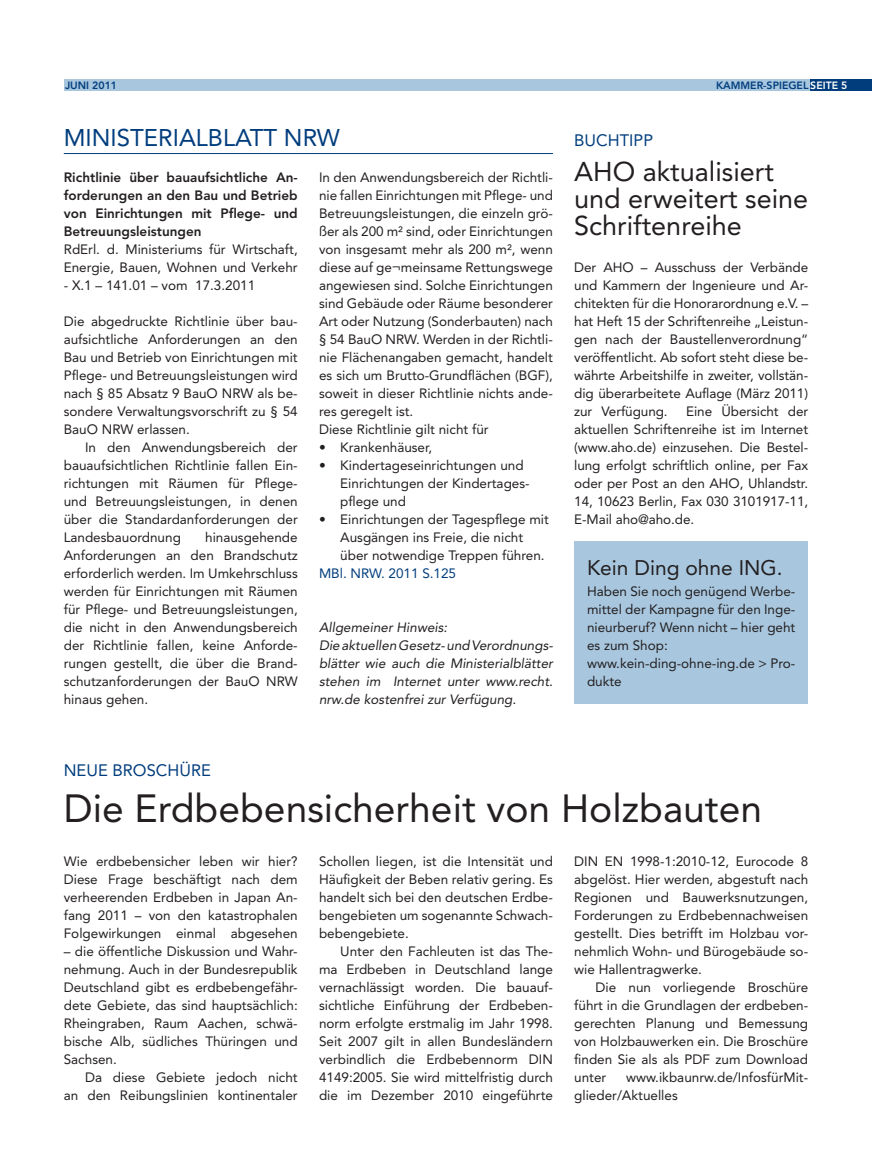
<style>
.page{position:relative;width:872px;height:1170px;background:#fff}
.page>*{position:absolute;margin:0;border:0;box-sizing:border-box;transform-origin:0 0}
.t1{font:39px "Avenir LT Std";color:#231f20}
.t2{font:27px/27px "Avenir LT Std";color:#231f20}
.t3{font:24px "Avenir LT Std";color:#013d7d}
.t4{font:21px "Avenir LT Std";color:#231f20}
.t5{font:16.5px "Avenir LT Std";color:#013d7d}
.t6{font:13.5px/18px "Avenir LT Std";color:#231f20;text-align:justify}
.t7{font:italic 13.5px/18px "Avenir LT Std";color:#231f20}
.t8{font:800 13.5px/18px "Avenir LT Std";color:#231f20;text-align:justify}
.t9{font:13.5px "Avenir LT Std";color:#013d7d}
.t10{font:800 10.5px "Avenir LT Std";color:#013d7d}
.s1{color:#fff}
</style>
<div class="page">
<div style="left:808px;top:79px;width:64px;height:11px;background:#013d7d"></div>
<div style="left:64px;top:79px;width:745px;height:11px;background:#a8c7df"></div>
<hr style="left:64px;top:153px;width:489px;height:1px;background:#013d7d">
<div style="left:574px;top:542px;width:234px;height:162px;background:#a8c7df"></div>
<p class="t10" style="left:65px;top:79px;width:54px">Juni 2011</p>
<p class="t10" style="left:716px;top:79px;width:107px">KAMMER-SpPieIEgGeElL <span class="s1">Seite</span></p>
<p class="t10" style="left:722px;top:79px;width:9px">ammer</p>
<h3 class="t3" style="left:64px;top:123px;width:36px">Ministerialblatt</h3>
<h3 class="t3" style="left:284px;top:123px;width:58px">NRW</h3>
<p class="t8" style="left:64px;top:168px;width:235px">Richtlinie über bauaufsichtliche An&shy;forderungen an den Bau und Betrieb von Einrichtungen mit Pflege- und Betreuungsleistungen</p>
<p class="t6" style="left:64px;top:240px;width:235px">RdErl. d. Ministeriums für Wirtschaft,<br>Energie, Bauen, Wohnen und Verkehr</p>
<p class="t6" style="left:64px;top:276px;width:193px">- X.1 – 141.01 – vom 17.3.2011</p>
<p class="t6" style="left:64px;top:312px;width:235px">Die abgedruckte Richtlinie über bau&shy;aufsichtliche Anforderungen an den Bau und Betrieb von Einrichtungen mit Pflege- und Betreuungsleistungen wird nach § 85 Absatz 9 BauO NRW als be&shy;sondere Verwaltungsvorschrift zu § 54<br>BauO NRW erlassen.</p>
<p class="t6" style="left:64px;top:438px;width:235px;text-indent:21px">In den Anwendungsbereich der bauaufsichtlichen Richtlinie fallen Ein&shy;richtungen mit Räumen für Pflege&shy;und Betreuungsleistungen, in denen über die Standardanforderungen der Landesbauordnung</p>
<p class="t6" style="left:64px;top:528px;width:235px;text-indent:141px">hinausgehende Anforderungen an den Brandschutz erforderlich werden. Im U mkehrschluss werden für Einrichtungen mit Räumen für Pflege- und Betreuungsleistungen, die nicht in den Anwendungsbereich der Richtlinie fallen, keine Anforde&shy;rungen gestellt, die über die Brand&shy;schutzanforderungen der BauO NRW hinaus gehen.</p>
<p class="t6" style="left:319px;top:168px;width:235px;text-align:left">In den Anwendungsbereich der Richtli&shy;nie fallen Einrichtungen mit Pflege- und Betreuungsleistungen, die einzeln grö&shy;ßer als 200 m² sind, oder Einrichtungen von insgesamt mehr als 200 m², wenn diese auf ge¬meinsame Rettungswege angewiesen sind. Solche Einrichtungen sind Gebäude oder Räume besonderer Art oder Nutzung (Sonderbauten) nach § 54 BauO NRW. Werden in der Richtli&shy;nie Flächenangaben gemacht, handelt es sich um Brutto-Grundflächen (BGF), soweit in dieser Richtlinie nichts ande&shy;res geregelt ist.<br>Diese Richtlinie gilt nicht für</p>
<p class="t6" style="left:319px;top:438px;width:115px">• Krankenhäuser,</p>
<p class="t6" style="left:340px;top:456px;width:191px;text-align:left;text-indent:-21px">• Kindertageseinrichtungen und<br>Einrichtungen der Kindertages&shy;pflege und</p>
<p class="t6" style="left:340px;top:510px;width:210px;text-align:left;text-indent:-21px">• Einrichtungen der Tagespflege mit<br>Ausgängen ins Freie, die nicht über notwendige Treppen führen.</p>
<p class="t9" style="left:319px;top:565px;width:139px">MBl. NRW. 2011 S.125</p>
<p class="t7" style="left:319px;top:618px;width:235px">Allgemeiner Hinweis:<br>Die aktuellen Gesetz- und Verordnungs&shy;blätter wie auch die Ministerialblätter stehen im Internet unter www.recht. nrw.de kostenfrei zur Verfügung.</p>
<p class="t5" style="left:574px;top:130px;width:44px">Buchtipp</p>
<h2 class="t2" style="left:574px;top:159px;width:235px">AHO aktualisiert und erweitert seine<br>Schriftenreihe</h2>
<p class="t6" style="left:574px;top:258px;width:235px">Der AHO – Ausschuss der Verbände und Kammern der Ingenieure und Ar&shy;chitekten für die Honorarordnung e.V. – hat Heft 15 der Schriftenreihe „Leistun&shy;gen nach der Baustellenverordnung“ veröffentlicht. Ab sofort steht diese be&shy;währte Arbeitshilfe in zweiter, vollstän&shy;dig überarbeitete Auflage (März 2011) zur Verfügung.</p>
<p class="t6" style="left:574px;top:402px;width:235px;text-indent:112px">Eine Ü bersicht der aktuellen Schriftenreihe ist im Internet (www.aho.de) einzusehen. Die Bestel&shy;lung erfolgt schriftlich online, per Fax oder per Post an den AHO, U hlandstr.<br>14, 10623 Berlin, Fax 030 3101917-11, E-Mail aho@aho.de.</p>
<h3 class="t4" style="left:587px;top:555px;width:197px">Kein Ding ohne ING.</h3>
<p class="t6" style="left:587px;top:582px;width:210px;text-align:left">Haben Sie noch genügend Werbe&shy;mittel der Kampagne für den Inge&shy;nieurberuf? Wenn nicht – hier geht es zum Shop: www.kein-ding-ohne-ing.de &gt; Pro&shy;dukte</p>
<p class="t5" style="left:64px;top:760px;width:71px">Neue Bros</p>
<p class="t5" style="left:156px;top:760px;width:46px">chüre</p>
<h1 class="t1" style="left:64px;top:785px;width:699px">Die Erdbebensicherheit von Holzbauten</h1>
<p class="t6" style="left:319px;top:852px;width:235px">Schollen liegen, ist die Intensität und Häufigkeit der Beben relativ gering. Es handelt sich bei den deutschen Erdbe&shy;bengebieten um sogenannte Schwach&shy;bebengebiete.</p>
<p class="t6" style="left:319px;top:942px;width:235px;text-indent:21px">U nter den Fachleuten ist das The&shy;ma Erdbeben in Deutschland lange vernachlässigt worden. Die bauauf&shy;sichtliche Einführung der Erdbeben&shy;norm erfolgte erstmalig im Jahr 1998.<br>Seit 2007 gilt in allen Bundesländern verbindlich die Erdbebennorm DIN 4149:2005. Sie wird mittelfristig durch die im Dezember 2010 eingeführte</p>
<p class="t6" style="left:64px;top:852px;width:235px">Wie erdbebensicher leben wir hier?<br>Diese Frage beschäftigt nach dem verheerenden Erdbeben in Japan An&shy;fang 2011 – von den katastrophalen Folgewirkungen einmal abgesehen</p>
<p class="t6" style="left:64px;top:942px;width:235px">– die öffentliche Diskussion und Wahr&shy;nehmung. Auch in der Bundesrepublik Deutschland gibt es erdbebengefähr&shy;dete Gebiete, das sind hauptsächlich:<br>Rheingraben, Raum Aachen, schwä&shy;bische Alb, südliches Thüringen und Sachsen.</p>
<p class="t6" style="left:64px;top:1068px;width:235px;text-align:right">Da diese Gebiete jedoch nicht<br>an den Reibungslinien kontinentaler</p>
<p class="t6" style="left:574px;top:852px;width:235px">DIN EN 1998-1:2010-12, Eurocode 8 abgelöst. Hier werden, abgestuft nach Regionen und Bauwerksnutzungen, Forderungen zu Erdbebennachweisen gestellt. Dies betrifft im Holzbau vor&shy;nehmlich Wohn- und Bürogebäude so&shy;wie Hallentragwerke.</p>
<p class="t6" style="left:574px;top:978px;width:235px;text-indent:21px">Die nun vorliegende Broschüre führt in die Grundlagen der erdbeben&shy;gerechten Planung und Bemessung von Holzbauwerken ein. Die Broschüre finden Sie als als PDF zum Download unter</p>
<p class="t6" style="left:574px;top:1068px;width:235px;text-indent:52px">www.ikbaunrw.de/InfosfürMit&shy;glieder/Aktuelles</p>
</div>
